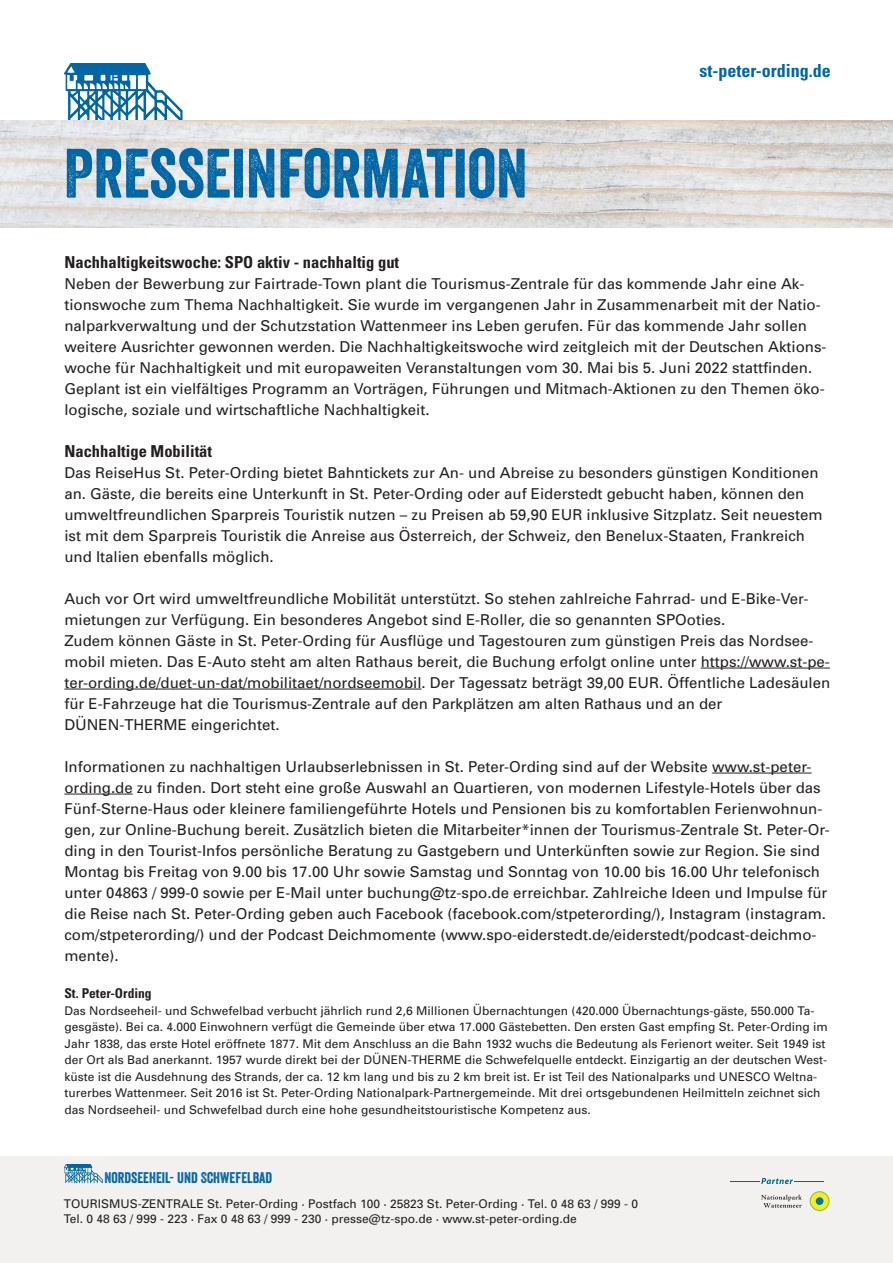
<style>
.page{position:relative;width:893px;height:1263px;background:#fff}
.page>*{position:absolute;margin:0;border:0;box-sizing:border-box;transform-origin:0 0}
.t1{font:67.5px "Veneer";color:#0166a5}
.t2{font:700 condensed 18px "Univers LT Std";color:#0166a5}
.t3{font:700 condensed 16.5px "Univers";color:#231f20}
.t4{font:15px/21px "Univers";color:#231f20}
.t5{font:15px "Veneer";color:#0166a5}
.t6{font:700 condensed 13.5px "Univers";color:#231f20}
.t7{font:12px/16.5px "Univers";color:#231f20}
</style>
<div class="page">
<img style="left:65px;top:64px;width:123px;height:57px">
<img style="left:0;top:121px;width:892px;height:106px">
<div style="left:0;top:1157px;width:892px;height:106px;background:#f2f1f0"></div>
<img style="left:65px;top:1165px;width:38px;height:19px">
<hr style="left:730px;top:1181px;width:30px;height:1px;background:#01668f">
<svg style="left:761px;top:1178px;width:62px;height:6px"></svg>
<svg style="left:809px;top:1191px;width:20px;height:20px"></svg>
<div style="left:810px;top:1192px;width:18px;height:18px;background:#f5ed1e;border-radius:50%"></div>
<div style="left:815px;top:1197px;width:8px;height:8px;background:#0072bc;border-radius:50%"></div>
<svg style="left:761px;top:1195px;width:40px;height:13px"></svg>
<hr style="left:700px;top:668px;width:129px;height:1px;background:#231f20">
<hr style="left:64px;top:689px;width:357px;height:1px;background:#231f20">
<hr style="left:712px;top:773px;width:99px;height:1px;background:#231f20">
<hr style="left:64px;top:794px;width:69px;height:1px;background:#231f20">
<h1 class="t1" style="left:64px;top:149px;width:465px">PRESSEINFORMATION</h1>
<p class="t2" style="left:699px;top:62px;width:133px">st-peter-ording.de</p>
<p class="t3" style="left:64px;top:256px;width:336px">Nachhaltigkeitswoche: SPO aktiv - nachhaltig gut</p>
<p class="t4" style="left:64px;top:275px;width:763px">Neben der Bewerbung zur Fairtrade-Town plant die Tourismus-Zentrale für das kommende Jahr eine Ak&shy;tionswoche zum Thema Nachhaltigkeit. Sie wurde im vergangenen Jahr in Zusammenarbeit mit der Natio&shy;nalparkverwaltung und der Schutzstation Wattenmeer ins Leben gerufen. Für das kommende Jahr sollen weitere Ausrichter gewonnen werden. Die Nachhaltigkeitswoche wird zeitgleich mit der Deutschen Aktions&shy;woche für Nachhaltigkeit und mit europaweiten Veranstaltungen vom 30. Mai bis 5. Juni 2022 stattfinden.<br>Geplant ist ein vielfältiges Programm an Vorträgen, Führungen und Mitmach-Aktionen zu den Themen öko&shy;logische, soziale und wirtschaftliche Nachhaltigkeit.</p>
<p class="t3" style="left:64px;top:445px;width:149px">Nachhaltige Mobilität</p>
<p class="t4" style="left:64px;top:464px;width:759px">Das ReiseHus St. Peter-Ording bietet Bahntickets zur An- und Abreise zu besonders günstigen Konditionen an. Gäste, die bereits eine Unterkunft in St. Peter-Ording oder auf Eiderstedt gebucht haben, können den umweltfreundlichen Sparpreis Touristik nutzen – zu Preisen ab 59,90 EUR inklusive Sitzplatz. Seit neuestem ist mit dem Sparpreis Touristik die Anreise aus Österreich, der Schweiz, den Benelux-Staaten, Frankreich und Italien ebenfalls möglich.</p>
<p class="t4" style="left:64px;top:590px;width:767px">Auch vor Ort wird umweltfreundliche Mobilität unterstützt. So stehen zahlreiche Fahrrad- und E-Bike-Ver&shy;mietungen zur Verfügung. Ein besonderes Angebot sind E-Roller, die so genannten SPOoties.<br>Zudem können Gäste in St. Peter-Ording für Ausflüge und Tagestouren zum günstigen Preis das Nordsee&shy;mobil mieten. Das E-Auto steht am alten Rathaus bereit, die Buchung erfolgt online unter https://www.st-pe&shy;ter-ording.de/duet-un-dat/mobilitaet/nordseemobil. Der Tagessatz beträgt 39,00 EUR. Öffentliche Ladesäulen für E-Fahrzeuge hat die Tourismus-Zentrale auf den Parkplätzen am alten Rathaus und an der DÜNEN-THERME eingerichtet.</p>
<p class="t4" style="left:64px;top:758px;width:766px">Informationen zu nachhaltigen Urlaubserlebnissen in St. Peter-Ording sind auf der Website www.st-peter&shy;ording.de zu finden. Dort steht eine große Auswahl an Quartieren, von modernen Lifestyle-Hotels über das Fünf-Sterne-Haus oder kleinere familiengeführte Hotels und Pensionen bis zu komfortablen Ferienwohnun&shy;gen, zur Online-Buchung bereit. Zusätzlich bieten die Mitarbeiter*innen der Tourismus-Zentrale St. Peter-Or&shy;ding in den Tourist-Infos persönliche Beratung zu Gastgebern und Unterkünften sowie zur Region. Sie sind Montag bis Freitag von 9.00 bis 17.00 Uhr sowie Samstag und Sonntag von 10.00 bis 16.00 Uhr telefonisch unter 04863 / 999-0 sowie per E-Mail unter buchung@tz-spo.de erreichbar. Zahlreiche Ideen und Impulse für die Reise nach St. Peter-Ording geben auch Facebook (facebook.com/stpeterording/), Instagram (instagram. com/stpeterording/) und der Podcast Deichmomente (www.spo-eiderstedt.de/eiderstedt/podcast-deichmo&shy;mente).</p>
<p class="t6" style="left:64px;top:988px;width:89px">St. Peter-Ording</p>
<p class="t7" style="left:64px;top:1003px;width:765px">Das Nordseeheil- und Schwefelbad verbucht jährlich rund 2,6 Millionen Übernachtungen (420.000 Übernachtungs-gäste, 550.000 Ta&shy;gesgäste). Bei ca. 4.000 Einwohnern verfügt die Gemeinde über etwa 17.000 Gästebetten. Den ersten Gast empfing St. Peter-Ording im Jahr 1838, das erste Hotel eröffnete 1877. Mit dem Anschluss an die Bahn 1932 wuchs die Bedeutung als Ferienort weiter. Seit 1949 ist der Ort als Bad anerkannt. 1957 wurde direkt bei der DÜNEN-THERME die Schwefelquelle entdeckt. Einzigartig an der deutschen West&shy;küste ist die Ausdehnung des Strands, der ca. 12 km lang und bis zu 2 km breit ist. Er ist Teil des Nationalparks und UNESCO Weltna&shy;turerbes Wattenmeer. Seit 2016 ist St. Peter-Ording Nationalpark-Partnergemeinde. Mit drei ortsgebundenen Heilmitteln zeichnet sich das Nordseeheil- und Schwefelbad durch eine hohe gesundheitstouristische Kompetenz aus.</p>
<p class="t5" style="left:105px;top:1172px;width:169px">NORDSEEHEIL- UND SCHWEFELBAD</p>
<p class="t7" style="left:64px;top:1198px;width:576px;line-height:14.4px">TOURISMUS-ZENTRALE St. Peter-Ording · Postfach 100 · 25823 St. Peter-Ording · Tel. 0 48 63 / 999 - 0<br>Tel. 0 48 63 / 999 - 223 · Fax 0 48 63 / 999 - 230 · presse@tz-spo.de · www.st-peter-ording.de</p>
</div>
